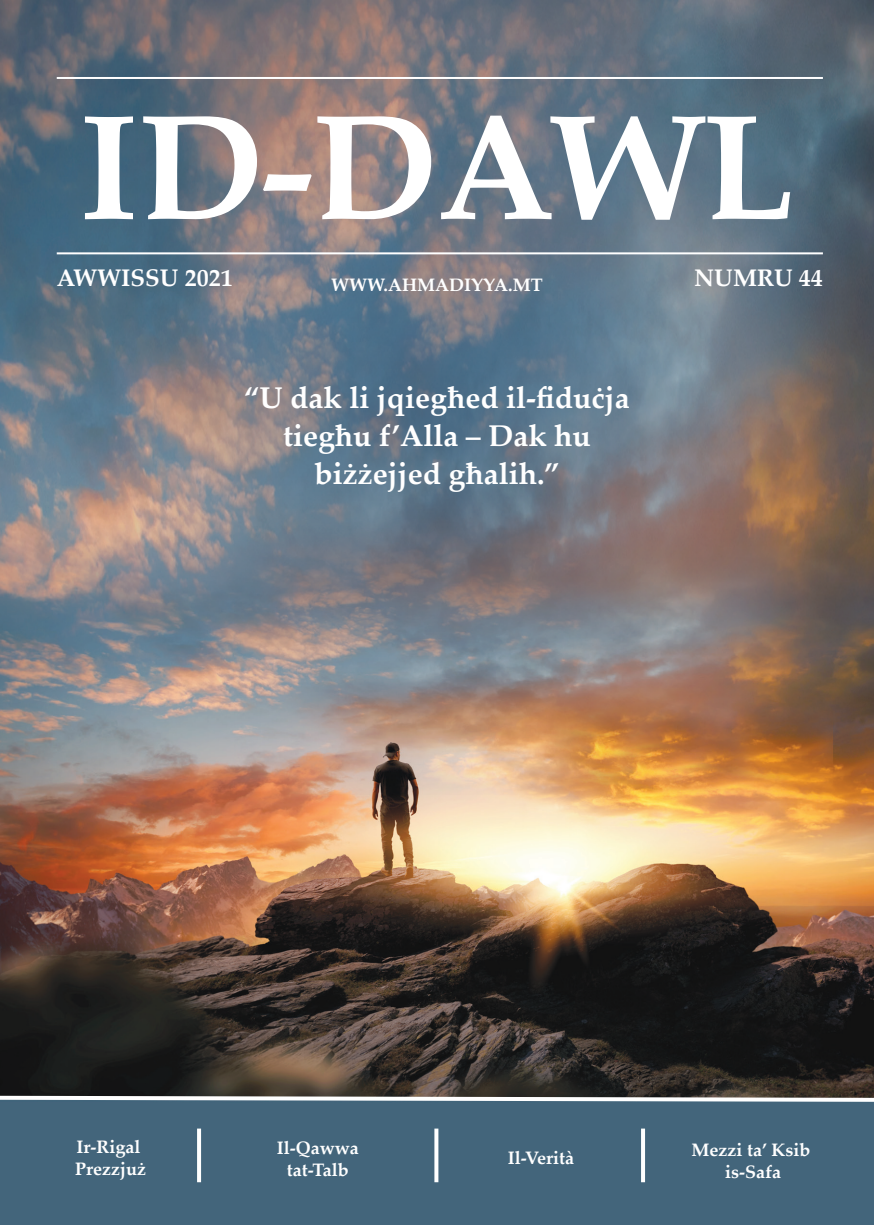
<style>
.page{position:relative;width:874px;height:1225px;background:#fff}
.page>*{position:absolute;margin:0;border:0;box-sizing:border-box;transform-origin:0 0}
.t1{font:700 150px "Book Antiqua";letter-spacing:-.005em;color:#fff}
.t2{font:700 30px/38px "Palatino Linotype";color:#fff;text-align:center}
.t3{font:700 24px "Palatino Linotype";color:#fff}
.t4{font:700 18px/21.6px "Palatino Linotype";color:#fff;text-align:center}
</style>
<div class="page">
<img style="left:0;top:0;width:873px;height:1225px">
<svg style="left:197px;top:1128px;width:4px;height:54px"></svg>
<svg style="left:434px;top:1128px;width:4px;height:54px"></svg>
<svg style="left:640px;top:1128px;width:4px;height:54px"></svg>
<img style="left:0;top:28px;width:873px;height:767px">
<svg style="left:0;top:1093px;width:873px;height:10px"></svg>
<hr style="left:57px;top:77px;width:765px;height:2px;background:#fff">
<hr style="left:57px;top:252px;width:765px;height:2px;background:#fff">
<h1 class="t1" style="left:80px;top:80px;width:715px">ID-DAWL</h1>
<h3 class="t3" style="left:57px;top:261px;width:177px">AWWISSU 2021</h3>
<h3 class="t3" style="left:694px;top:261px;width:130px">NUMRU 44</h3>
<p class="t4" style="left:331px;top:273px;width:213px">WWW.AHMADIYYA.MT</p>
<h2 class="t2" style="left:244px;top:377px;width:386px">“U dak li jqiegħed il-fiduċja tiegħu f’Alla – Dak hu biżżejjed għalih.”</h2>
<p class="t4" style="left:75px;top:1136px;width:72px;text-align:left">Ir-Rigal<br>Prezzjuż</p>
<p class="t4" style="left:276px;top:1136px;width:83px">Il-Qawwa tat-Talb</p>
<p class="t4" style="left:507px;top:1146px;width:68px">Il-Verità</p>
<p class="t4" style="left:691px;top:1138px;width:120px">Mezzi ta’ Ksib is-Safa</p>
</div>
